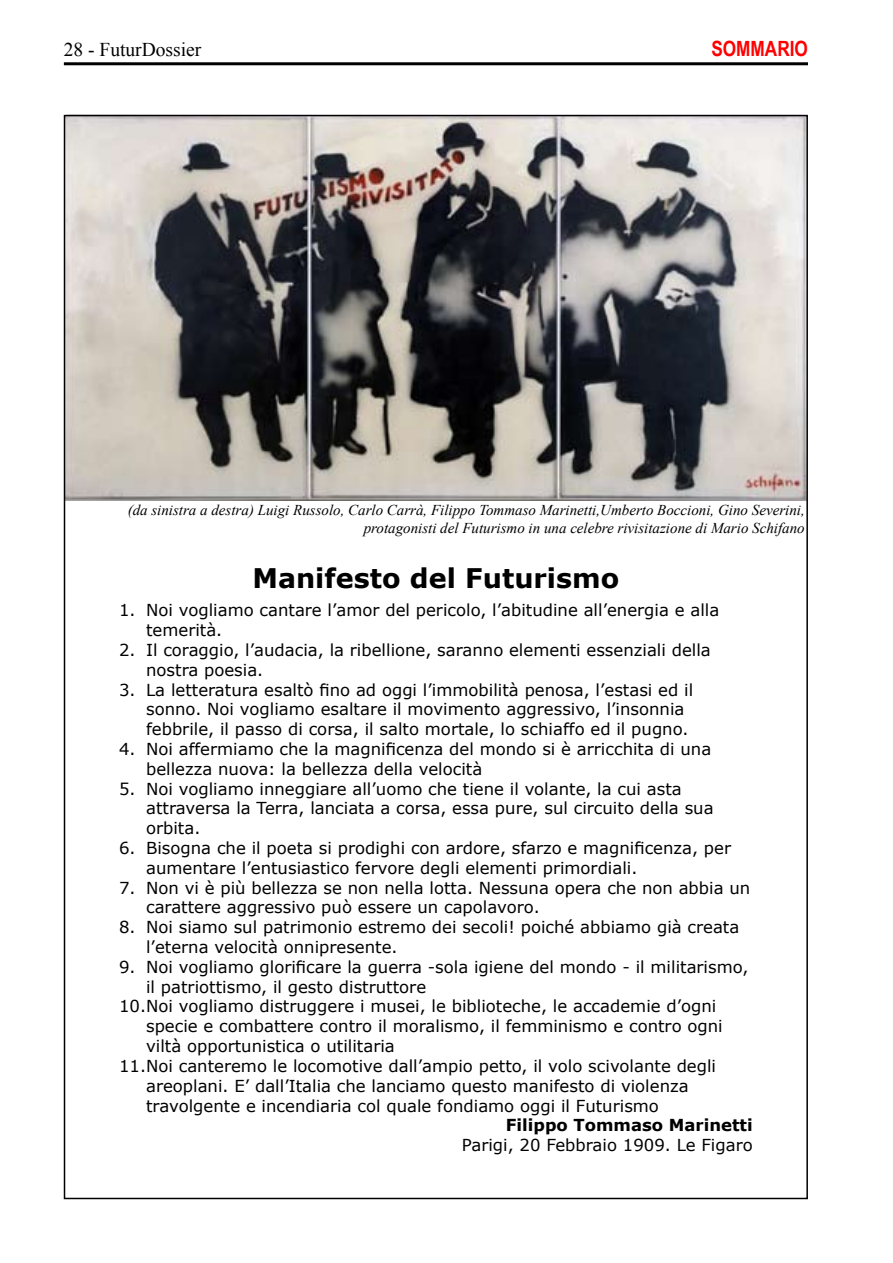
<style>
.page{position:relative;width:893px;height:1263px;background:#fff}
.page>*{position:absolute;margin:0;border:0;box-sizing:border-box;transform-origin:0 0}
.t1{font:700 27px "Verdana";color:#000}
.t2{font:700 21px "Arial Narrow";color:#f00}
.t3{font:19.5px "Times New Roman";color:#000}
.t4{font:16.5px/19.8px "Verdana";color:#000}
.t5{font:700 16.5px "Verdana";color:#000}
.t6{font:italic 15px/18px "Times New Roman";color:#000;text-align:right}
</style>
<div class="page">
<hr style="left:64px;top:62px;width:744px;height:3px;background:#000">
<img style="left:67px;top:118px;width:738px;height:382px">
<p class="t3" style="left:64px;top:36px;width:139px">28 - FuturDossier</p>
<p class="t2" style="left:711px;top:33px;width:98px">SOMMARIO</p>
<p class="t6" style="left:128px;top:501px;width:678px">(da sinistra a destra) Luigi Russolo, Carlo Carrà, Filippo Tommaso Marinetti,Umberto Boccioni, Gino Severini, protagonisti del Futurismo in una celebre rivisitazione di Mario Schifano</p>
<h1 class="t1" style="left:252px;top:561px;width:368px">Manifesto del Futurismo</h1>
<p class="t4" style="left:146px;top:600px;width:575px;text-indent:-27px">1. Noi vogliamo cantare l’amor del pericolo, l’abitudine all’energia e alla temerità.</p>
<p class="t4" style="left:146px;top:640px;width:566px;text-indent:-27px">2. Il coraggio, l’audacia, la ribellione, saranno elementi essenziali della nostra poesia.</p>
<p class="t4" style="left:146px;top:679px;width:549px;text-indent:-27px">3. La letteratura esaltò fino ad oggi l’immobilità penosa, l’estasi ed il sonno. Noi vogliamo esaltare il movimento aggressivo, l’insonnia febbrile, il passo di corsa, il salto mortale, lo schiaffo ed il pugno.</p>
<p class="t4" style="left:146px;top:739px;width:567px;text-indent:-27px">4. Noi affermiamo che la magnificenza del mondo si è arricchita di una bellezza nuova: la bellezza della velocità</p>
<p class="t4" style="left:146px;top:778px;width:569px;text-indent:-27px">5. Noi vogliamo inneggiare all’uomo che tiene il volante, la cui asta attraversa la Terra, lanciata a corsa, essa pure, sul circuito della sua orbita.</p>
<p class="t4" style="left:146px;top:838px;width:586px;text-indent:-27px">6. Bisogna che il poeta si prodighi con ardore, sfarzo e magnificenza, per aumentare l’entusiastico fervore degli elementi primordiali.</p>
<p class="t4" style="left:146px;top:877px;width:606px;text-indent:-27px">7. Non vi è più bellezza se non nella lotta. Nessuna opera che non abbia un carattere aggressivo può essere un capolavoro.</p>
<p class="t4" style="left:146px;top:917px;width:595px;text-indent:-27px">8. Noi siamo sul patrimonio estremo dei secoli! poiché abbiamo già creata l’eterna velocità onnipresente.</p>
<p class="t4" style="left:119px;top:956px;width:631px">9. Noi vogliamo glorificare la guerra -sola igiene del mondo - il militarismo,</p>
<p class="t4" style="left:146px;top:976px;width:282px">il patriottismo, il gesto distruttore</p>
<p class="t4" style="left:119px;top:996px;width:599px">10.Noi vogliamo distruggere i musei, le biblioteche, le accademie d’ogni</p>
<p class="t4" style="left:146px;top:1016px;width:578px">specie e combattere contro il moralismo, il femminismo e contro ogni</p>
<p class="t4" style="left:146px;top:1036px;width:250px">viltà opportunistica o utilitaria</p>
<p class="t4" style="left:119px;top:1055px;width:598px">11.Noi canteremo le locomotive dall’ampio petto, il volo scivolante degli</p>
<p class="t4" style="left:146px;top:1075px;width:544px">areoplani. E’ dall’Italia che lanciamo questo manifesto di violenza</p>
<p class="t4" style="left:146px;top:1095px;width:514px">travolgente e incendiaria col quale fondiamo oggi il Futurismo</p>
<p class="t5" style="left:506px;top:1115px;width:248px">Filippo Tommaso Marinetti</p>
<p class="t4" style="left:462px;top:1135px;width:292px">Parigi, 20 Febbraio 1909. Le Figaro</p>
</div>
